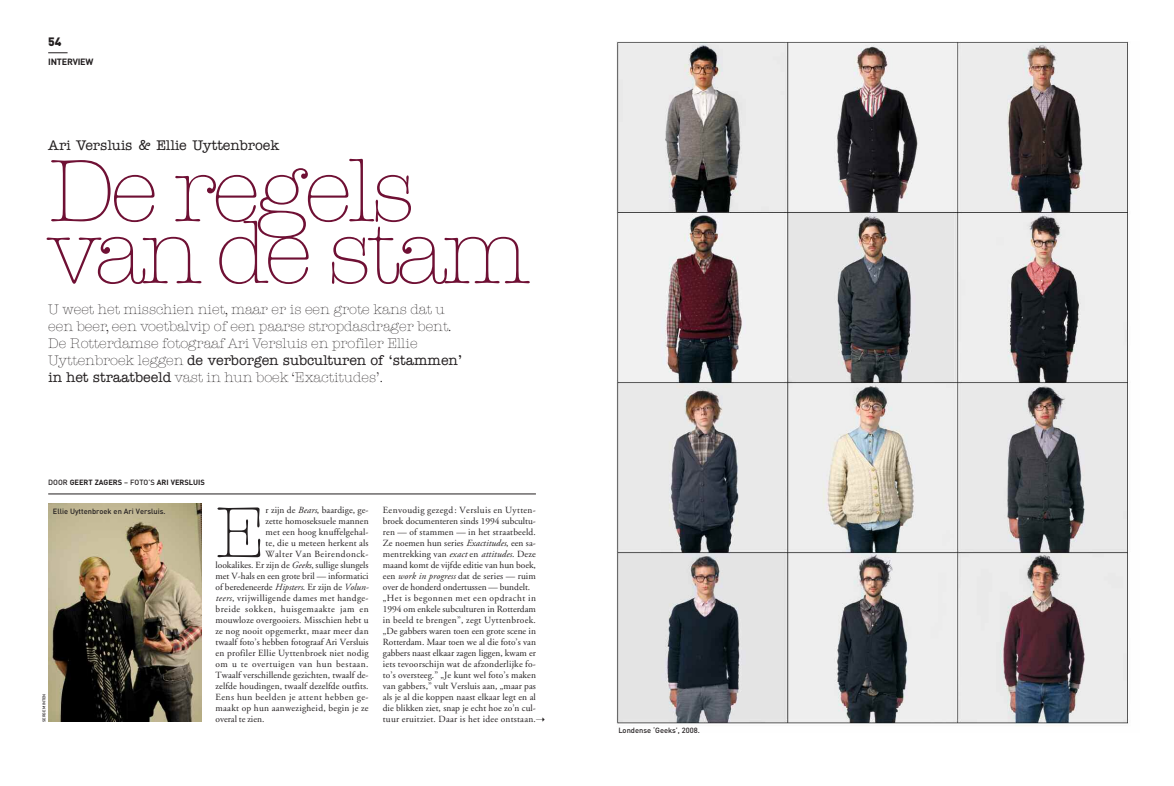
<style>
.page{position:relative;width:1174px;height:786px;background:#fff}
.page>*{position:absolute;margin:0;border:0;box-sizing:border-box;transform-origin:0 0}
.t1{font:300 88.8px "American Typewriter";letter-spacing:-.05em;color:#6f1034}
.t2{font:300 72px "American Typewriter";color:#231f20}
.t3{font:300 14px/17px "American Typewriter";color:#231f20}
.t4{font:500 14px "American Typewriter";color:#231f20}
.t5{font:900 12px "DIN";color:#231f20}
.t6{font:9.4px/11px "Adobe Garamond";letter-spacing:.015em;color:#231f20}
.t7{font:9.4px "Adobe Garamond";letter-spacing:.05em;color:#231f20}
.t8{font:9.4px "Adobe Garamond";letter-spacing:.035em;color:#231f20}
.t9{font:700 9px "DIN";letter-spacing:-.025em;color:#231f20}
.t10{font:500 7.5px "DIN";color:#231f20}
.t11{font:700 7.5px "DIN";color:#231f20}
.t12{font:500 4px "DIN";color:#231f20}
.s1{font-weight:500}
.s2{font-style:italic}
</style>
<div class="page">
<hr style="left:48px;top:493px;width:488px;height:1px;background:#231f20">
<svg style="left:48px;top:53px;width:20px;height:1px"></svg>
<img style="left:616px;top:42px;width:513px;height:682px">
<img style="left:48px;top:503px;width:153px;height:218px">
<p class="t5" style="left:48px;top:35px;width:15px">54</p>
<p class="t9" style="left:48px;top:57px;width:47px">INTERVIEW</p>
<h3 class="t4" style="left:48px;top:136px;width:233px">Ari Versluis &amp; Ellie Uyttenbroek</h3>
<h1 class="t1" style="left:48px;top:158px;width:369px">De regels</h1>
<h1 class="t1" style="left:48px;top:220px;width:483px">van de stam</h1>
<h3 class="t3" style="left:48px;top:319px;width:415px">een beer, een voetbalvip of een paarse stropdasdrager bent.<br>De Rotterdamse fotograaf Ari Versluis en profiler Ellie Uyttenbroek leggen <span class="s1">de verborgen subculturen of ‘stammen’ in het straatbeeld</span> vast in hun boek ‘Exactitudes’.</h3>
<h3 class="t3" style="left:48px;top:302px;width:398px">U weet het misschien niet, maar er is een grote kans dat u</h3>
<p class="t11" style="left:48px;top:478px;width:158px"><span class="s1">DOOR</span> GEERT ZAGERS <span class="s1">– FOTO’S</span> ARI VERSLUIS</p>
<p class="t10" style="left:53px;top:506px;width:114px">Ellie Uyttenbroek en Ari Versluis.</p>
<p class="t12" style="left:42px;top:721px;width:29px;rotate:-90deg">SERGE MINTEN</p>
<h2 class="t2" style="left:215px;top:505px;width:52px">E</h2>
<p class="t6" style="left:265px;top:505px;width:105px">r zijn de <span class="s2">Bears</span>, baardige, ge-</p>
<p class="t6" style="left:265px;top:516px;width:105px">zette homoseksuele mannen</p>
<p class="t6" style="left:265px;top:527px;width:105px">met een hoog knuffelgehal-</p>
<p class="t6" style="left:265px;top:538px;width:105px">te, die u meteen herkent als</p>
<p class="t7" style="left:265px;top:549px;width:105px">Walter Van Beirendonck-</p>
<p class="t6" style="left:215px;top:560px;width:155px">lookalikes. Er zijn de <span class="s2">Geeks</span>, sullige slungels</p>
<p class="t6" style="left:215px;top:571px;width:155px">met V-hals en een grote bril — informatici</p>
<p class="t6" style="left:215px;top:582px;width:155px">of beredeneerde <span class="s2">Hipsters</span>. Er zijn de <span class="s2">Volun-</span></p>
<p class="t8" style="left:215px;top:593px;width:155px"><span class="s2">teers</span>, vrijwilligende dames met handge-</p>
<p class="t7" style="left:215px;top:604px;width:155px">breide sokken, huisgemaakte jam en</p>
<p class="t6" style="left:215px;top:615px;width:155px">mouwloze overgooiers. Misschien hebt u</p>
<p class="t6" style="left:215px;top:626px;width:155px">ze nog nooit opgemerkt, maar meer dan</p>
<p class="t6" style="left:215px;top:637px;width:155px">twaalf foto’s hebben fotograaf Ari Versluis</p>
<p class="t6" style="left:215px;top:648px;width:155px">en profiler Ellie Uyttenbroek niet nodig</p>
<p class="t7" style="left:215px;top:659px;width:155px">om u te overtuigen van hun bestaan.</p>
<p class="t6" style="left:215px;top:670px;width:155px">Twaalf verschillende gezichten, twaalf de-</p>
<p class="t6" style="left:215px;top:681px;width:155px">zelfde houdingen, twaalf dezelfde outfits.</p>
<p class="t7" style="left:215px;top:692px;width:155px">Eens hun beelden je attent hebben ge-</p>
<p class="t6" style="left:215px;top:703px;width:155px">maakt op hun aanwezigheid, begin je ze</p>
<p class="t6" style="left:215px;top:714px;width:50px">overal te zien.</p>
<p class="t6" style="left:383px;top:505px;width:155px">Eenvoudig gezegd: Versluis en Uytten&shy;broek documenteren sinds 1994 subcultu&shy;ren — of stammen — in het straatbeeld.<br>Ze noemen hun series <span class="s2">Exactitudes</span>, een sa&shy;mentrekking van <span class="s2">exact</span> en <span class="s2">attitudes</span>. Deze maand komt de vijfde editie van hun boek, een <span class="s2">work in progress</span> dat de series — ruim over de honderd ondertussen — bundelt. „Het is begonnen met een opdracht in 1994 om enkele subculturen in Rotterdam in beeld te brengen”, zegt Uyttenbroek. „De gabbers waren toen een grote scene in Rotterdam. Maar toen we al die foto’s van gabbers naast elkaar zagen liggen, kwam er iets tevoorschijn wat de afzonderlijke fo&shy;to’s oversteeg.” „Je kunt wel foto’s maken van gabbers,” vult Versluis aan, „maar pas als je al die koppen naast elkaar legt en al die blikken ziet, snap je echt hoe zo’n cul&shy;tuur eruitziet. Daar is het idee ontstaan.</p>
<p class="t10" style="left:618px;top:725px;width:83px">Londense ‘Geeks’, 2008.</p>
</div>
